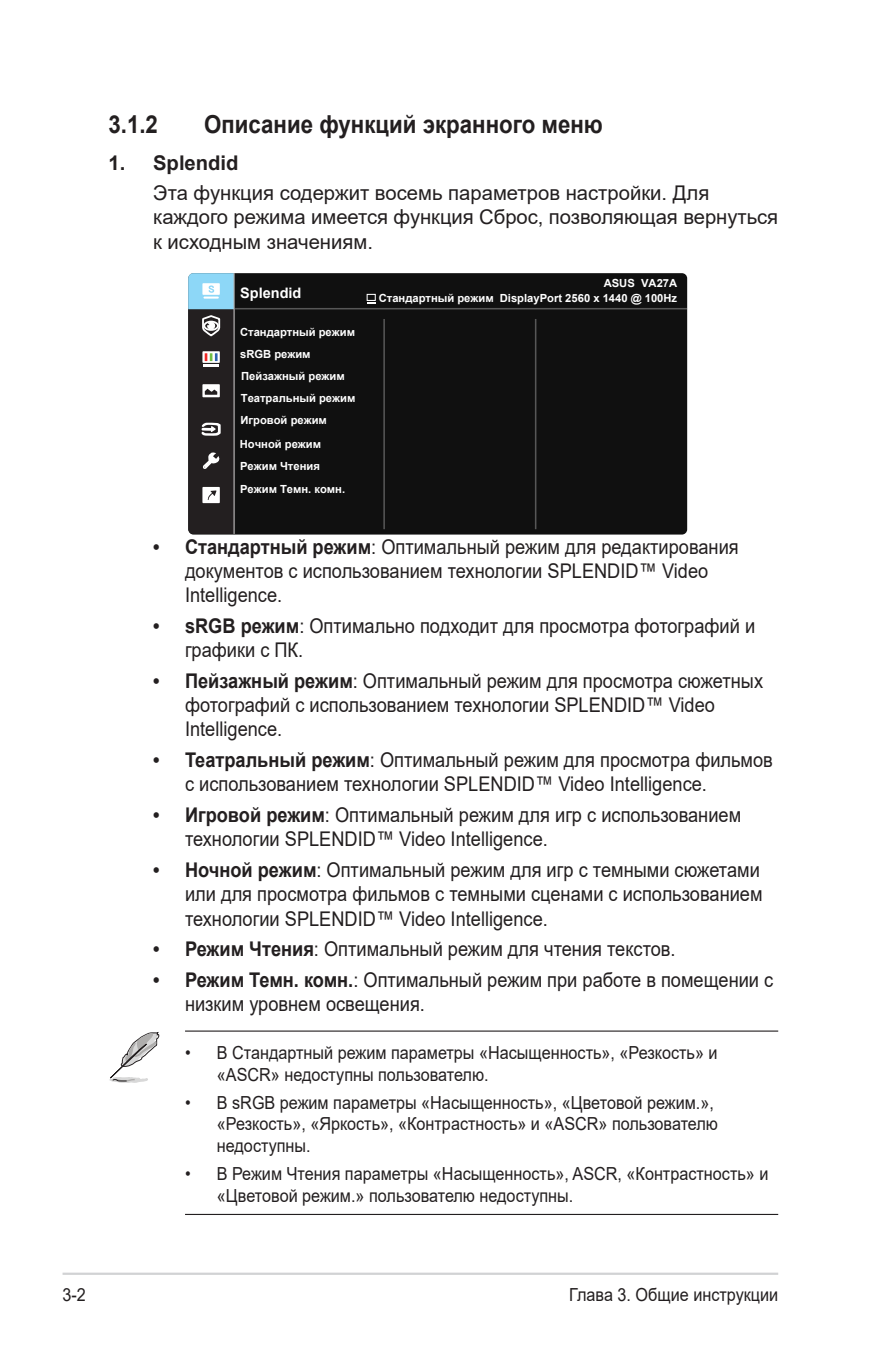
<style>
.page{position:relative;width:893px;height:1346px;background:#fff}
.page>*{position:absolute;margin:0;border:0;box-sizing:border-box;transform-origin:0 0}
.Heading_2{font:700 24.75px "Arial";color:#231f20;scale:.9 1}
.Body_Text_Indent{font:20.25px/24.3px "Arial";color:#231f20;scale:.9 1}
.Body_Text_Indent-2{font:20.25px/24.3px "Arial";color:#231f20}
.OSD_Item{font:700 20.25px "Arial";color:#231f20}
.t1{font:18px/21.6px "Arial";color:#231f20;scale:.9 1}
.t2{font:700 14.4px "Arial";color:#fff}
.t3{font:700 11.25px/22.9px "Arial";color:#fff}
.s1{font-weight:700}
</style>
<div class="page">
<hr style="left:63px;top:1272px;width:715px;height:3px;background:#d1d2d4">
<div style="left:188px;top:273px;width:499px;height:261px;background:#101010;border-radius:5px"></div>
<hr style="left:188px;top:308px;width:499px;height:1px;background:#fff">
<hr style="left:383px;top:319px;width:2px;height:210px;background:#fff">
<hr style="left:535px;top:319px;width:1px;height:210px;background:#fff">
<div style="left:367px;top:294px;width:9px;height:7px;border:1px solid #fff"></div>
<svg style="left:188px;top:273px;width:47px;height:261px;background:#4a5054"></svg>
<hr style="left:185px;top:1030px;width:593px;height:1px;background:#231f20">
<hr style="left:185px;top:1214px;width:593px;height:1px;background:#231f20">
<svg style="left:109px;top:1032px;width:50px;height:51px"></svg>
<p class="Heading_2" style="left:108px;top:107px;width:57px">3.1.2</p>
<p class="Heading_2" style="left:204px;top:107px;width:445px">Описание функций экранного меню</p>
<p class="OSD_Item" style="left:108px;top:148px;width:132px">1. Splendid</p>
<p class="Body_Text_Indent-2" style="left:153px;top:181px;width:627px">Эта функция содержит восемь параметров настройки. Для каждого режима имеется функция Сброс, позволяющая вернуться к исходным значениям.</p>
<p class="t2" style="left:240px;top:283px;width:63px">Splendid</p>
<p class="t3" style="left:240px;top:320px;width:116px">Стандартный режим</p>
<p class="t3" style="left:240px;top:342px;width:72px">sRGB режим</p>
<p class="t3" style="left:241px;top:364px;width:105px">Пейзажный режим</p>
<p class="t3" style="left:240px;top:387px;width:116px">Театральный режим<br>Игровой режим</p>
<p class="t3" style="left:240px;top:433px;width:83px">Ночной режим</p>
<p class="t3" style="left:240px;top:455px;width:107px">Режим Чтения<br>Режим Темн. комн.</p>
<p class="t3" style="left:604px;top:272px;width:75px">ASUS VA27A</p>
<p class="t3" style="left:379px;top:287px;width:300px">Стандартный режим DisplayPort 2560 x 1440 @ 100Hz</p>
<p class="Body_Text_Indent" style="left:185px;top:534px;width:617px;text-indent:-32px"><span class="s1">• Стандартный режим</span>: Оптимальный режим для редактирования документов с использованием технологии SPLENDID™ Video<br>Intelligence.</p>
<p class="Body_Text_Indent" style="left:185px;top:613px;width:635px;text-indent:-32px"><span class="s1">• sRGB режим</span>: Оптимально подходит для просмотра фотографий и графики с ПК.</p>
<p class="Body_Text_Indent" style="left:185px;top:668px;width:644px;text-indent:-32px"><span class="s1">• Пейзажный режим</span>: Оптимальный режим для просмотра сюжетных фотографий с использованием технологии SPLENDID™ Video<br>Intelligence.</p>
<p class="Body_Text_Indent" style="left:185px;top:748px;width:655px;text-indent:-32px"><span class="s1">• Театральный режим</span>: Оптимальный режим для просмотра фильмов с использованием технологии SPLENDID™ Video Intelligence.</p>
<p class="Body_Text_Indent" style="left:185px;top:803px;width:619px;text-indent:-32px"><span class="s1">• Игровой режим</span>: Оптимальный режим для игр с использованием технологии SPLENDID™ Video Intelligence.</p>
<p class="Body_Text_Indent" style="left:185px;top:858px;width:643px;text-indent:-32px"><span class="s1">• Ночной режим</span>: Оптимальный режим для игр с темными сюжетами или для просмотра фильмов с темными сценами с использованием технологии SPLENDID™ Video Intelligence.</p>
<p class="Body_Text_Indent" style="left:153px;top:937px;width:582px"><span class="s1">• Режим Чтения</span>: Оптимальный режим для чтения текстов.</p>
<p class="Body_Text_Indent" style="left:185px;top:968px;width:655px;text-indent:-32px"><span class="s1">• Режим Темн. комн.</span>: Оптимальный режим при работе в помещении с низким уровнем освещения.</p>
<p class="t1" style="left:217px;top:1042px;width:558px;text-indent:-32px">• В Стандартный режим параметры «Насыщенность», «Резкость» и «ASCR» недоступны пользователю.</p>
<p class="t1" style="left:217px;top:1091px;width:558px;text-indent:-32px">• В sRGB режим параметры «Насыщенность», «Цветoвой режим.», «Резкость», «Яpкocть», «Кoнтpacтнocть» и «ASCR» пользователю недоступны.</p>
<p class="t1" style="left:217px;top:1163px;width:614px;text-indent:-32px">• В Режим Чтения параметры «Насыщенность», ASCR, «Контрастность» и «Цветoвой режим.» пользователю недоступны.</p>
<p class="t1" style="left:63px;top:1283px;width:28px">3-2</p>
<p class="t1" style="left:569px;top:1283px;width:234px">Глава 3. Общие инструкции</p>
</div>
